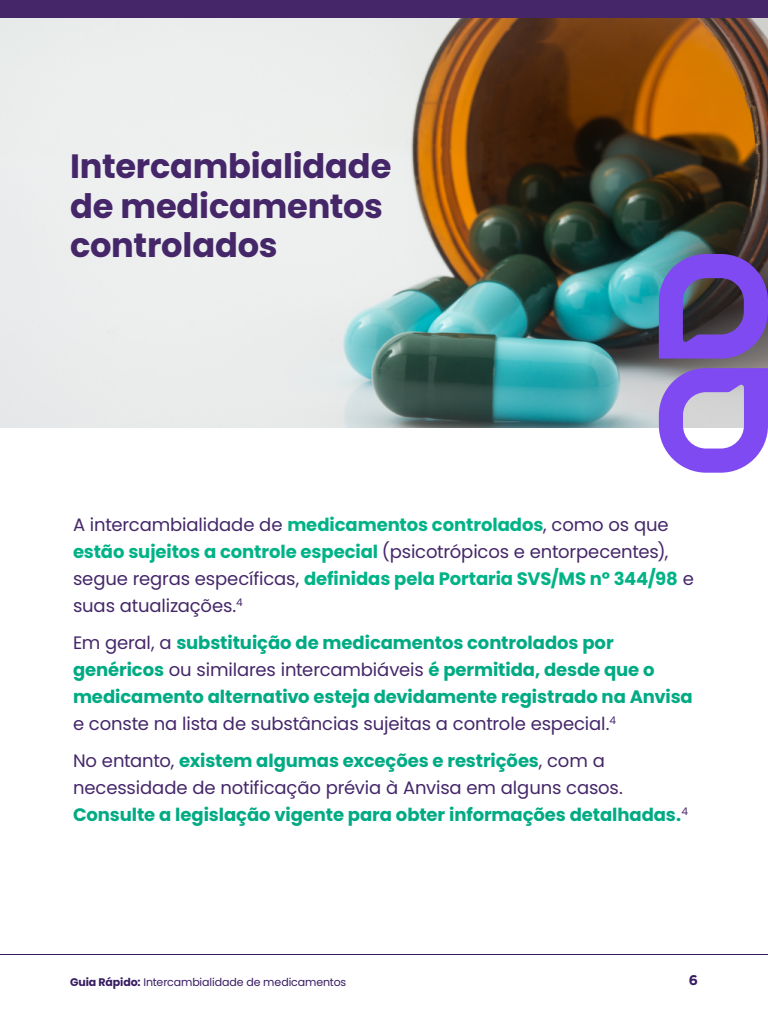
<style>
.page{position:relative;width:768px;height:1024px;background:#fff}
.page>*{position:absolute;margin:0;border:0;box-sizing:border-box;transform-origin:0 0}
.t1{font:700 33.7px/39.3px "Poppins";letter-spacing:-.005em;color:#452769}
.t2{font:700 18px/27px "Poppins";letter-spacing:-.005em;color:#00ab84}
.t3{font:18px/27px "Poppins";letter-spacing:-.01em;color:#452769}
.t4{font:700 14px "Gotham";color:#381c63}
.t5{font:11px "Poppins";letter-spacing:-.01em;color:#381c63}
.s1{font-weight:700;color:#00b387}
.s2{font-weight:400;color:#452769}
.s3{font-weight:700}
</style>
<div class="page">
<hr style="left:0;top:954px;width:768px;height:1px;background:#381c63">
<img style="left:0;top:18px;width:768px;height:410px">
<div style="left:0;top:0;width:768px;height:18px;background:#452769"></div>
<svg style="left:659px;top:254px;width:109px;height:105px;background:#6648ab"></svg>
<svg style="left:659px;top:368px;width:109px;height:105px"></svg>
<h1 class="t1" style="left:70px;top:147px;width:323px">Intercambialidade de medicamentos controlados</h1>
<p class="t3" style="left:73px;top:511px;width:622px">A intercambialidade de <span class="s1">medicamentos controlados</span>, como os que <span class="s1">estão sujeitos a controle especial</span> (psicotrópicos e entorpecentes), segue regras específicas, <span class="s1">definidas pela Portaria SVS/MS nº 344/98</span> e suas atualizações.<sup>4</sup></p>
<p class="t2" style="left:73px;top:629px;width:621px"><span class="s2">Em geral, a</span> substituição de medicamentos controlados por genéricos <span class="s2">ou similares intercambiáveis</span> é permitida, desde que o medicamento alternativo esteja devidamente registrado na Anvisa <span class="s2">e conste na lista de substâncias sujeitas a controle especial.</span><sup>4</sup></p>
<p class="t2" style="left:73px;top:747px;width:617px"><span class="s2">No entanto,</span> existem algumas exceções e restrições<span class="s2">, com a necessidade de notificação prévia à Anvisa em alguns casos.<br></span>Consulte a legislação vigente para obter informações detalhadas.<sup>4</sup></p>
<p class="t5" style="left:70px;top:976px;width:278px"><span class="s3">Guia Rápido:</span> Intercambialidade de medicamentos</p>
<p class="t4" style="left:689px;top:972px;width:11px">6</p>
</div>
